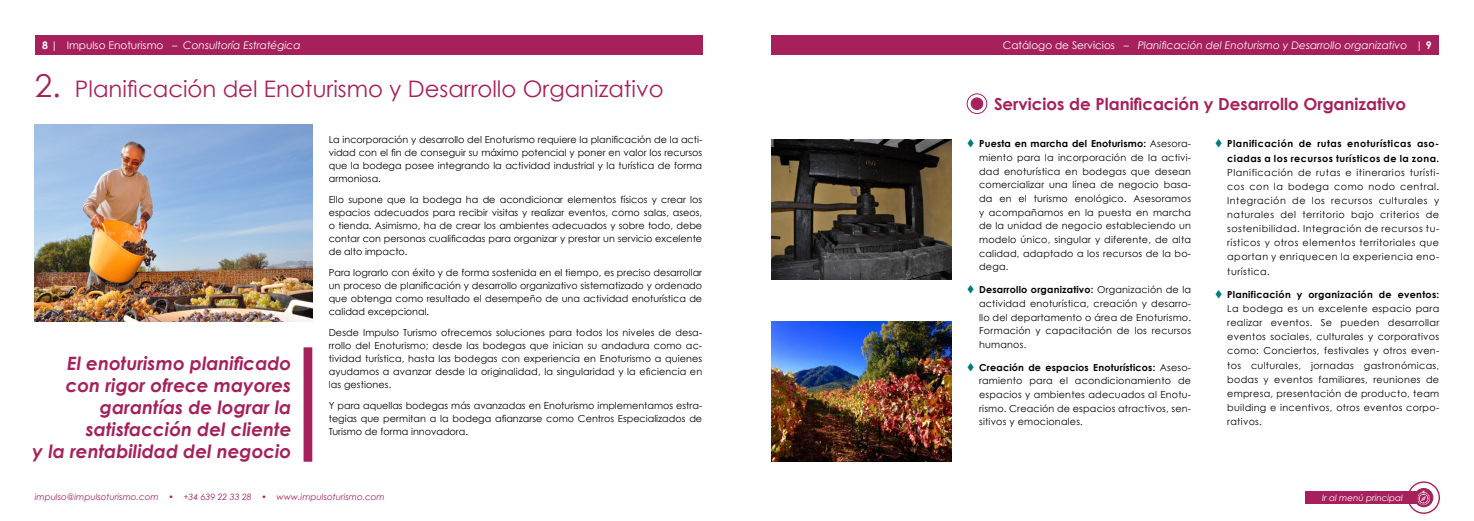
<style>
.page{position:relative;width:1474px;height:521px;background:#fff}
.page>*{position:absolute;margin:0;border:0;box-sizing:border-box;transform-origin:0 0}
.t1{font:22.75px "Century Gothic";color:#a6205b}
.t2{font:italic 700 18.38px/22.1px "Century Gothic";color:#a6205b;text-align:right}
.t3{font:700 16.62px "Century Gothic";color:#a6205b}
.t4{font:italic 10.5px "Century Gothic";color:#fff}
.t5{font:9.62px/13.7px "Century Gothic";letter-spacing:.02em;color:#000;text-align:justify}
.t6{font:700 9.62px/14.1px "Century Gothic";letter-spacing:.05em;color:#000;text-align:right}
.t7{font:italic 8.75px "Century Gothic";color:#a6205b}
.t8{font:italic 8.75px "Century Gothic";color:#fff}
.s1{font-weight:700;font-style:normal}
.s2{font-style:normal}
.s3{font-size:31.5px}
.s4{color:#007b7f}
.s5{font-weight:700}
</style>
<div class="page">
<div style="left:35px;top:35px;width:667px;height:20px;background:#a6205b"></div>
<div style="left:1305px;top:491px;width:120px;height:13px;background:#a6205b"></div>
<div style="left:1407px;top:481px;width:32px;height:33px;border:1px solid #a6205b;border-radius:50%"></div>
<svg style="left:1414px;top:488px;width:18px;height:19px"></svg>
<svg style="left:1417px;top:491px;width:12px;height:13px"></svg>
<div style="left:1414px;top:488px;width:19px;height:19px;border:1px solid #a6205b;border-radius:50%"></div>
<div style="left:771px;top:35px;width:668px;height:20px;background:#a6205b"></div>
<img style="left:771px;top:139px;width:180px;height:140px">
<img style="left:771px;top:322px;width:180px;height:140px">
<div style="left:966px;top:93px;width:21px;height:21px;border:1px solid #a6205b;border-radius:50%"></div>
<div style="left:971px;top:98px;width:11px;height:11px;background:#a6205b;border-radius:50%"></div>
<div style="left:970px;top:98px;width:13px;height:12px;border:1px solid #a6205b;border-radius:50%"></div>
<div style="left:303px;top:347px;width:9px;height:115px;background:#a6205b"></div>
<img style="left:35px;top:124px;width:277px;height:198px">
<p class="t4" style="left:42px;top:38px;width:260px"><span class="s1">8</span> <span class="s2">| Impulso Enoturismo –</span> Consultoría Estratégica</p>
<h1 class="t1" style="left:35px;top:75px;width:630px"><span class="s3">2.</span> Planificación del Enoturismo y Desarrollo Organizativo</h1>
<h2 class="t2" style="left:33px;top:351px;width:260px">El enoturismo planificado con rigor ofrece mayores garantías de lograr la satisfacción del cliente<br>y la rentabilidad del negocio</h2>
<p class="t5" style="left:329px;top:133px;width:375px;line-height:13.1px">La incorporación y desarrollo del Enoturismo requiere la planificación de la acti&shy;vidad con el fin de conseguir su máximo potencial y poner en valor los recursos que la bodega posee integrando la actividad industrial y la turística de forma armoniosa.</p>
<p class="t5" style="left:329px;top:192px;width:375px;line-height:13.1px">Ello supone que la bodega ha de acondicionar elementos físicos y crear los espacios adecuados para recibir visitas y realizar eventos, como salas, aseos, o tienda. Asimismo, ha de crear los ambientes adecuados y sobre todo, debe contar con personas cualificadas para organizar y prestar un servicio excelente de alto impacto.</p>
<p class="t5" style="left:329px;top:266px;width:375px;line-height:13.1px">Para lograrlo con éxito y de forma sostenida en el tiempo, es preciso desarrollar un proceso de planificación y desarrollo organizativo sistematizado y ordenado que obtenga como resultado el desempeño de una actividad enoturística de calidad excepcional.</p>
<p class="t5" style="left:329px;top:326px;width:375px;line-height:13.1px">Desde Impulso Turismo ofrecemos soluciones para todos los niveles de desa&shy;rrollo del Enoturismo; desde las bodegas que inician su andadura como ac&shy;tividad turística, hasta las bodegas con experiencia en Enoturismo a quienes ayudamos a avanzar desde la originalidad, la singularidad y la eficiencia en las gestiones.</p>
<p class="t5" style="left:329px;top:399px;width:375px;line-height:13.1px">Y para aquellas bodegas más avanzadas en Enoturismo implementamos estra&shy;tegias que permitan a la bodega afianzarse como Centros Especializados de Turismo de forma innovadora.</p>
<p class="t4" style="left:1002px;top:38px;width:430px"><span class="s2">Catálogo de Servicios –</span> Planificación del Enoturismo y Desarrollo organizativo <span class="s2">|</span> <span class="s1">9</span></p>
<h3 class="t3" style="left:994px;top:93px;width:413px">Servicios de Planificación y Desarrollo Organizativo</h3>
<p class="t5" style="left:979px;top:137px;width:213px;text-indent:-12px"><span class="s4">▼</span> <span class="s5">Puesta en marcha del Enoturismo:</span> Asesora&shy;miento para la incorporación de la activi&shy;dad enoturística en bodegas que desean comercializar una línea de negocio basa&shy;da en el turismo enológico. Asesoramos y acompañamos en la puesta en marcha de la unidad de negocio estableciendo un modelo único, singular y diferente, de alta calidad, adaptado a los recursos de la bo&shy;dega.</p>
<p class="t5" style="left:979px;top:283px;width:213px;text-indent:-12px"><span class="s4">▼</span> <span class="s5">Desarrollo organizativo:</span> Organización de la actividad enoturística, creación y desarro&shy;llo del departamento o área de Enoturismo.<br>Formación y capacitación de los recursos humanos.</p>
<p class="t5" style="left:979px;top:360px;width:213px;text-indent:-12px"><span class="s4">▼</span> <span class="s5">Creación de espacios Enoturísticos:</span> Aseso&shy;ramiento para el acondicionamiento de espacios y ambientes adecuados al Enotu&shy;rismo. Creación de espacios atractivos, sen&shy;sitivos y emocionales.</p>
<p class="t6" style="left:1214px;top:137px;width:226px"><span class="s4">▼</span> Planificación de rutas enoturísticas aso&shy;ciadas a los recursos turísticos de la zona.</p>
<p class="t5" style="left:1227px;top:165px;width:213px;line-height:14.1px">Planificación de rutas e itinerarios turísti&shy;cos con la bodega como nodo central.<br>Integración de los recursos culturales y naturales del territorio bajo criterios de sostenibilidad. Integración de recursos tu&shy;rísticos y otros elementos territoriales que aportan y enriquecen la experiencia eno&shy;turística.</p>
<p class="t5" style="left:1227px;top:287px;width:213px;line-height:14.1px;text-indent:-12px"><span class="s4">▼</span> <span class="s5">Planificación y organización de eventos:<br></span>La bodega es un excelente espacio para realizar eventos. Se pueden desarrollar eventos sociales, culturales y corporativos como: Conciertos, festivales y otros even&shy;tos culturales, jornadas gastronómicas, bodas y eventos familiares, reuniones de empresa, presentación de producto, team building e incentivos, otros eventos corpo&shy;rativos.</p>
<p class="t7" style="left:35px;top:492px;width:351px">impulso@impulsoturismo.com • +34 639 22 33 28 • www.impulsoturismo.com</p>
<p class="t8" style="left:1321px;top:492px;width:82px">Ir al menú principal</p>
</div>
